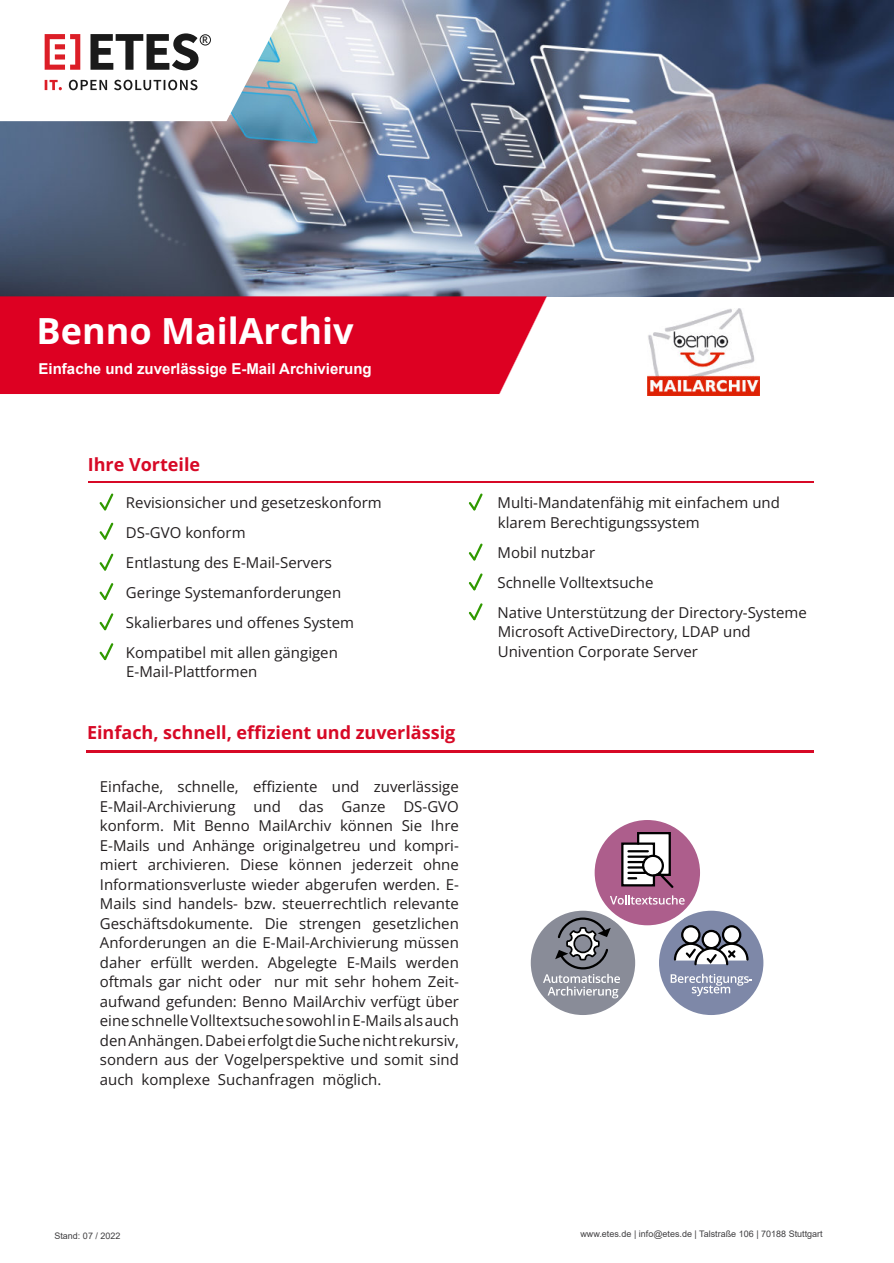
<style>
.page{position:relative;width:894px;height:1263px;background:#fff}
.page>*{position:absolute;margin:0;border:0;box-sizing:border-box;transform-origin:0 0}
.t1{font:700 36px "Open Sans";color:#fff}
.t2{font:700 18px "Open Sans";color:#d70926}
.t3{font:15px/19.5px "Open Sans";color:#231f20}
.t4{font:700 15px "Arial";color:#fff}
.t5{font:9px "Arial";color:#403f41}
.t6{font:600 9px "Open Sans";color:#1a1a1a}
</style>
<div class="page">
<img style="left:0;top:0;width:893px;height:297px">
<svg style="left:0;top:0;width:290px;height:121px"></svg>
<div style="left:200px;top:34px;width:11px;height:12px;border:1px solid #1a1a1a;border-radius:50%"></div>
<hr style="left:86px;top:751px;width:727px;height:2px;background:#d70926">
<svg style="left:99px;top:493px;width:14px;height:18px"></svg>
<svg style="left:99px;top:553px;width:14px;height:18px"></svg>
<svg style="left:99px;top:523px;width:14px;height:17px"></svg>
<svg style="left:99px;top:583px;width:14px;height:17px"></svg>
<svg style="left:99px;top:613px;width:14px;height:17px"></svg>
<svg style="left:99px;top:643px;width:14px;height:17px"></svg>
<svg style="left:468px;top:493px;width:14px;height:18px"></svg>
<svg style="left:468px;top:543px;width:14px;height:18px"></svg>
<svg style="left:468px;top:573px;width:14px;height:18px"></svg>
<svg style="left:468px;top:603px;width:14px;height:17px"></svg>
<div style="left:0;top:296px;width:546px;height:98px;background:#d02"></div>
<hr style="left:88px;top:481px;width:725px;height:2px;background:#d70926">
<div style="left:524px;top:905px;width:116px;height:116px;border:12px solid #fff;border-radius:50%"></div>
<div style="left:530px;top:911px;width:105px;height:104px;background:#898c98;border-radius:50%"></div>
<div style="left:653px;top:905px;width:116px;height:116px;border:12px solid #fff;border-radius:50%"></div>
<div style="left:658px;top:911px;width:105px;height:104px;background:#7e88a8;border-radius:50%"></div>
<div style="left:588px;top:814px;width:117px;height:117px;border:12px solid #fff;border-radius:50%"></div>
<svg style="left:543px;top:824px;width:209px;height:196px"></svg>
<img style="left:647px;top:308px;width:112px;height:87px">
<p class="t6" style="left:202px;top:34px;width:7px">R</p>
<h1 class="t1" style="left:36px;top:305px;width:318px">Benno MailArchiv</h1>
<p class="t4" style="left:39px;top:363px;width:334px">Einfache und zuverlässige E-Mail Archivierung</p>
<p class="t2" style="left:88px;top:451px;width:114px">Ihre Vorteile</p>
<p class="t3" style="left:126px;top:487px;width:257px;line-height:30px">Revisionsicher und gesetzeskonform<br>DS-GVO konform<br>Entlastung des E-Mail-Servers<br>Geringe Systemanforderungen<br>Skalierbares und offenes System<br>Kompatibel mit allen gängigen</p>
<p class="t3" style="left:126px;top:662px;width:132px">E-Mail-Plattformen</p>
<p class="t2" style="left:87px;top:719px;width:370px">Einfach, schnell, effizient und zuverlässig</p>
<p class="t3" style="left:100px;top:776px;width:360px;text-align:justify">Einfache, schnelle, effiziente und zuverlässige E-Mail-Archivierung und das Ganze DS-GVO konform. Mit Benno MailArchiv können Sie Ihre E-Mails und Anhänge originalgetreu und kompri&shy;miert archivieren. Diese können jederzeit ohne Informationsverluste wieder abgerufen werden. E-Mails sind handels- bzw. steuerrechtlich relevante Geschäftsdokumente. Die strengen gesetzlichen Anforderungen an die E-Mail-Archivierung müssen daher erfüllt werden. Abgelegte E-Mails werden oftmals gar nicht oder nur mit sehr hohem Zeit&shy;aufwand gefunden: Benno MailArchiv verfügt über eineschnelleVolltextsuchesowohlin E-Mails als auch denAnhängen.Dabei erfolgtdie Suchenicht rekursiv, sondern aus der Vogelperspektive und somit sind auch komplexe Suchanfragen möglich.</p>
<p class="t3" style="left:497px;top:493px;width:284px">Multi-Mandatenfähig mit einfachem und klarem Berechtigungssystem</p>
<p class="t3" style="left:497px;top:537px;width:310px;line-height:30px">Mobil nutzbar<br>Schnelle Volltextsuche<br>Native Unterstützung der Directory-Systeme</p>
<p class="t3" style="left:497px;top:622px;width:254px">Microsoft ActiveDirectory, LDAP und<br>Univention Corporate Server</p>
<p class="t5" style="left:54px;top:1233px;width:68px">Stand: 07 / 2022</p>
<p class="t5" style="left:580px;top:1230px;width:244px">www.etes.de | info@etes.de | Talstraße 106 | 70188 Stuttgart</p>
</div>
